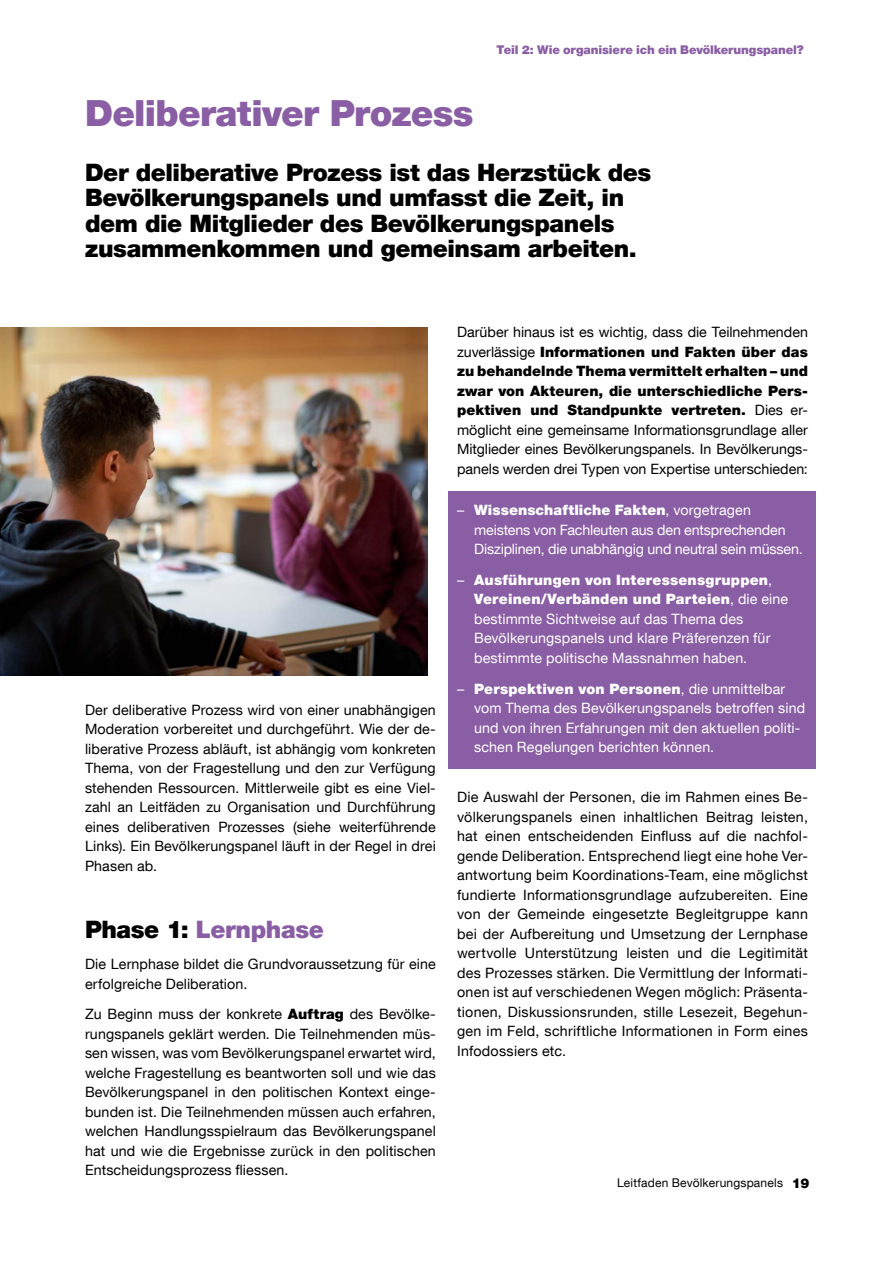
<style>
.page{position:relative;width:893px;height:1263px;background:#fff}
.page>*{position:absolute;margin:0;border:0;box-sizing:border-box;transform-origin:0 0}
.t1{font:900 36px "Helvetica Neue LT Com";letter-spacing:-.02em;color:#8a5ea4}
.t2{font:900 24px/25.5px "Helvetica Neue LT Com";letter-spacing:-.015em;color:#000}
.t3{font:900 24px "Helvetica Neue LT Com";letter-spacing:-.015em;color:#8a5ea4}
.t4{font:14.25px/19.5px "Helvetica Neue LT Com";letter-spacing:.01em;color:#000;text-align:justify}
.t5{font:14.25px/19.5px "Helvetica Neue LT Com";letter-spacing:.01em;color:#fff}
.t6{font:14.25px/19.5px "Helvetica Neue LT Com";letter-spacing:-.01em;color:#fff}
.t7{font:900 13.5px "Helvetica Neue LT Com";color:#000}
.t8{font:900 12px "Helvetica Neue LT Com";letter-spacing:-.01em;color:#8a5ea4}
.t9{font:12px "Helvetica Neue LT Com";letter-spacing:.015em;color:#000}
.s1{color:#000}
.s2{font-weight:900}
</style>
<div class="page">
<img style="left:0;top:327px;width:427px;height:348px">
<div style="left:448px;top:491px;width:368px;height:277px;background:#8a5ea4"></div>
<p class="t8" style="left:497px;top:42px;width:309px">Teil 2: Wie organisiere ich ein Bevölkerungspanel?</p>
<h1 class="t1" style="left:85px;top:91px;width:390px">Deliberativer Prozess</h1>
<h2 class="t2" style="left:85px;top:159px;width:568px">Der deliberative Prozess ist das Herzstück des Bevölkerungspanels und umfasst die Zeit, in dem die Mitglieder des Bevölkerungspanels zusammenkommen und gemeinsam arbeiten.</h2>
<p class="t4" style="left:85px;top:700px;width:352px">Der deliberative Prozess wird von einer unabhängigen Moderation vorbereitet und durchgeführt. Wie der de&shy;liberative Prozess abläuft, ist abhängig vom konkreten Thema, von der Fragestellung und den zur Verfügung stehenden Ressourcen. Mittlerweile gibt es eine Viel&shy;zahl an Leitfäden zu Organisation und Durchführung eines deliberativen Prozesses (siehe weiterführende Links). Ein Bevölkerungspanel läuft in der Regel in drei Phasen ab.</p>
<h2 class="t3" style="left:85px;top:915px;width:240px"><span class="s1">Phase 1:</span> Lernphase</h2>
<p class="t4" style="left:85px;top:954px;width:352px">Die Lernphase bildet die Grundvoraussetzung für eine erfolgreiche Deliberation.</p>
<p class="t4" style="left:85px;top:1004px;width:352px">Zu Beginn muss der konkrete <span class="s2">Auftrag</span> des Bevölke&shy;rungspanels geklärt werden. Die Teilnehmenden müs&shy;sen wissen, was vom Bevölkerungspanel erwartet wird, welche Fragestellung es beantworten soll und wie das Bevölkerungspanel in den politischen Kontext einge&shy;bunden ist. Die Teilnehmenden müssen auch erfahren, welchen Handlungsspielraum das Bevölkerungspanel hat und wie die Ergebnisse zurück in den politischen Entscheidungsprozess fliessen.</p>
<p class="t4" style="left:457px;top:322px;width:352px">Darüber hinaus ist es wichtig, dass die Teilnehmenden zuverlässige <span class="s2">Informationen und Fakten über das zu behandelnde Thema vermittelt erhalten – und zwar von Akteuren, die unterschiedliche Pers&shy;pektiven und Standpunkte vertreten.</span> Dies er&shy;möglicht eine gemeinsame Informationsgrundlage aller Mitglieder eines Bevölkerungspanels. In Bevölkerungs&shy;panels werden drei Typen von Expertise unterschieden:</p>
<p class="t6" style="left:474px;top:500px;width:330px;text-indent:-17px">– <span class="s2">Wissenschaftliche Fakten</span>, vorgetragen meistens von Fachleuten aus den entsprechenden<br>Disziplinen, die unabhängig und neutral sein müssen.</p>
<p class="t5" style="left:474px;top:570px;width:316px;text-indent:-17px">– <span class="s2">Ausführungen von Interessensgruppen</span>, <span class="s2">Vereinen/Verbänden und Parteien</span>, die eine bestimmte Sichtweise auf das Thema des Bevölkerungspanels und klare Präferenzen für bestimmte politische Massnahmen haben.</p>
<p class="t5" style="left:474px;top:678px;width:333px;text-indent:-17px">– <span class="s2">Perspektiven von Personen</span>, die unmittelbar vom Thema des Bevölkerungspanels betroffen sind und von ihren Erfahrungen mit den aktuellen politi&shy;schen Regelungen berichten können.</p>
<p class="t4" style="left:457px;top:787px;width:352px">Die Auswahl der Personen, die im Rahmen eines Be&shy;völkerungspanels einen inhaltlichen Beitrag leisten, hat einen entscheidenden Einfluss auf die nachfol&shy;gende Deliberation. Entsprechend liegt eine hohe Ver&shy;antwortung beim Koordinations-Team, eine möglichst fundierte Informationsgrundlage aufzubereiten. Eine von der Gemeinde eingesetzte Begleitgruppe kann bei der Aufbereitung und Umsetzung der Lernphase wertvolle Unterstützung leisten und die Legitimität des Prozesses stärken. Die Vermittlung der Informati&shy;onen ist auf verschiedenen Wegen möglich: Präsenta&shy;tionen, Diskussionsrunden, stille Lesezeit, Begehun&shy;gen im Feld, schriftliche Informationen in Form eines Infodossiers etc.</p>
<p class="t9" style="left:617px;top:1175px;width:167px">Leitfaden Bevölkerungspanels</p>
<p class="t7" style="left:792px;top:1175px;width:19px">19</p>
</div>
